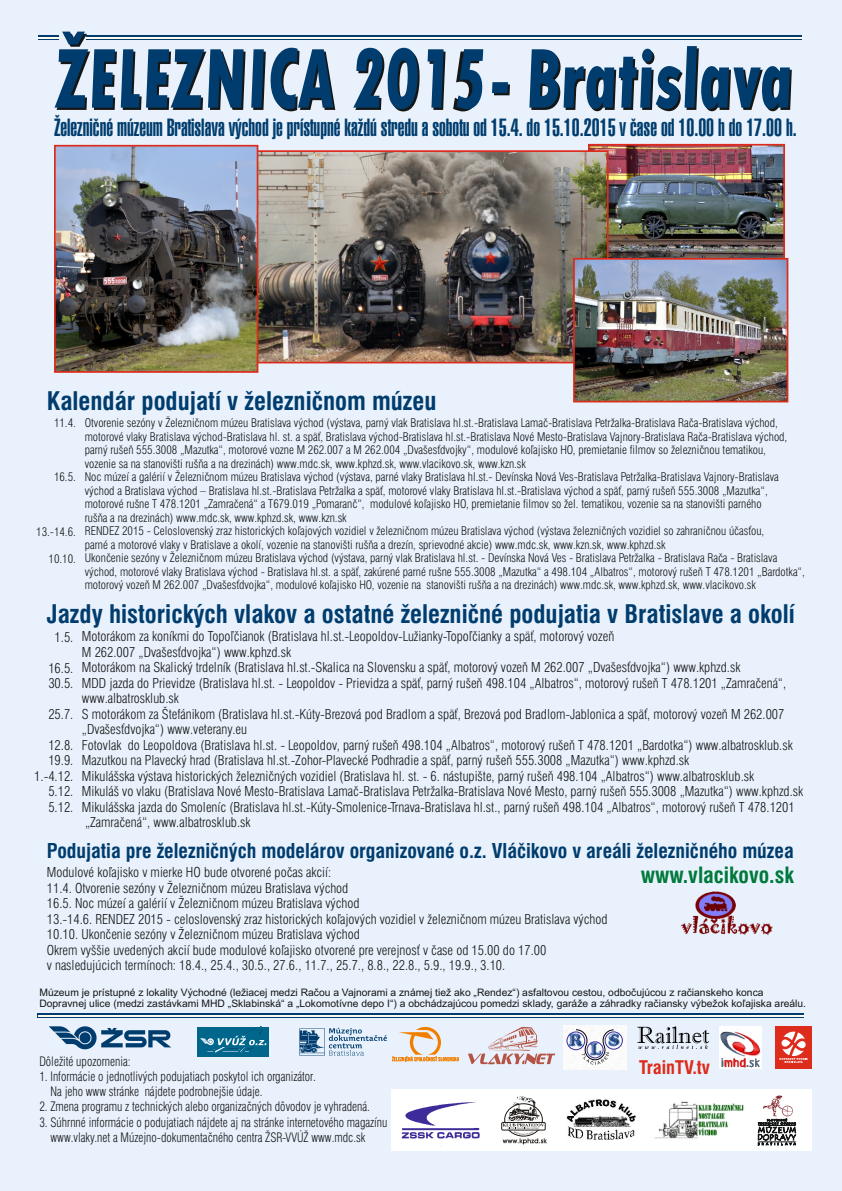
<style>
.page{position:relative;width:842px;height:1191px;background:#e9f2fc}
.page>*{position:absolute;margin:0;border:0;box-sizing:border-box;transform-origin:0 0}
.t1{font:800 condensed 89.4px "Tw Cen";color:#003d6e;scale:.77 1}
.t2{font:700 condensed 25px "Swiss 721 BT";color:#003d6e}
.t3{font:900 extra-condensed 24.2px "Swiss 911 BT";color:#003d6e}
.t4{font:700 condensed 21.9px "Swiss 721 BT";color:#00793b}
.t5{font:700 condensed 19.9px "Swiss 721 BT";color:#003d6e}
.t6{font:700 condensed 18.3px "Swiss 721 BT";color:#dd2b1c}
.t7{font:condensed 13.4px/15.5px "Swiss 721 AT Light";color:#151616}
.t8{font:condensed 12.8px/15.2px "Swiss 721 AT Light";color:#151616;scale:.93 1}
.t9{font:condensed 11.7px/13.5px "Swiss 721 AT Light";color:#151616}
.t10{font:10.3px/10.3px "Arial";color:#151616}
</style>
<div class="page">
<img style="left:591px;top:147px;width:191px;height:111px">
<div style="left:588px;top:144px;width:197px;height:132px;border:2px solid #dd2b1c"></div>
<div style="left:391px;top:1089px;width:420px;height:62px;background:#fff"></div>
<svg style="left:49px;top:1026px;width:122px;height:23px"></svg>
<svg style="left:468px;top:1027px;width:87px;height:37px"></svg>
<div style="left:501px;top:1122px;width:44px;height:8px;border:1px solid #1f1a17"></div>
<svg style="left:503px;top:1096px;width:44px;height:48px"></svg>
<img style="left:566px;top:1099px;width:70px;height:41px">
<img style="left:655px;top:1101px;width:89px;height:38px">
<svg style="left:86px;top:36px;width:716px;height:4px;background:#557c98"></svg>
<hr style="left:86px;top:37px;width:716px;height:1px;background:#fffaed">
<svg style="left:38px;top:36px;width:21px;height:4px"></svg>
<svg style="left:38px;top:37px;width:21px;height:1px"></svg>
<svg style="left:38px;top:1013px;width:766px;height:4px;background:#557c98"></svg>
<hr style="left:38px;top:1015px;width:766px;height:1px;background:#fffaed">
<img style="left:563px;top:1025px;width:63px;height:44px">
<div style="left:566px;top:1031px;width:19px;height:19px;border:1px solid #3c2b99;border-radius:50%"></div>
<div style="left:605px;top:1031px;width:18px;height:18px;border:1px solid #3c2b99;border-radius:50%"></div>
<svg style="left:575px;top:1029px;width:39px;height:35px"></svg>
<img style="left:401px;top:1102px;width:79px;height:37px">
<svg style="left:299px;top:1027px;width:160px;height:34px"></svg>
<img style="left:763px;top:1096px;width:30px;height:21px">
<svg style="left:758px;top:1118px;width:38px;height:27px"></svg>
<div style="left:197px;top:1027px;width:72px;height:29px;background:#00668c"></div>
<svg style="left:200px;top:1028px;width:66px;height:25px"></svg>
<img style="left:680px;top:891px;width:93px;height:44px">
<svg style="left:637px;top:1026px;width:72px;height:23px"></svg>
<div style="left:775px;top:1026px;width:37px;height:42px;background:#dd2b1c"></div>
<svg style="left:779px;top:1031px;width:29px;height:32px"></svg>
<img style="left:720px;top:1026px;width:42px;height:42px">
<img style="left:258px;top:153px;width:348px;height:207px">
<div style="left:242px;top:150px;width:367px;height:213px;border:2px solid #dd2b1c"></div>
<img style="left:576px;top:261px;width:209px;height:138px">
<div style="left:573px;top:258px;width:215px;height:144px;border:2px solid #dd2b1c"></div>
<img style="left:57px;top:148px;width:198px;height:222px">
<div style="left:54px;top:145px;width:204px;height:228px;border:2px solid #dd2b1c"></div>
<h1 class="t1" style="left:54px;top:46px;width:964px">ŽELEZNICA 2015 - Bratislava</h1>
<h3 class="t3" style="left:55px;top:117px;width:744px">Železničné múzeum Bratislava východ je prístupné každú stredu a sobotu od 15.4. do 15.10.2015 v čase od 10.00 h do 17.00 h.</h3>
<h2 class="t2" style="left:47px;top:391px;width:391px">Kalendár podujatí v železničnom múzeu</h2>
<p class="t9" style="left:85px;top:417px;width:722px">Otvorenie sezóny v Železničnom múzeu Bratislava východ (výstava, parný vlak Bratislava hl.st.-Bratislava Lamač-Bratislava Petržalka-Bratislava Rača-Bratislava východ, motorové vlaky Bratislava východ-Bratislava hl. st. a späť, Bratislava východ-Bratislava hl.st.-Bratislava Nové Mesto-Bratislava Vajnory-Bratislava Rača-Bratislava východ, parný rušeň 555.3008 „Mazutka“, motorové vozne M 262.007 a M 262.004 „Dvašesťdvojky“, modulové koľajisko HO, premietanie filmov so železničnou tematikou,<br>vozenie sa na stanovišti rušňa a na drezinách) www.mdc.sk, www.kphzd.sk, www.vlacikovo.sk, www.kzn.sk<br>Noc múzeía galériív Železničnom múzeu Bratislava východ (výstava, parné vlaky Bratislava hl.st.- Devínska Nová Ves-Bratislava Petržalka-Bratislava Vajnory-Bratislava východ a Bratislava východ – Bratislava hl.st.-Bratislava Petržalka a späť, motorové vlaky Bratislava hl.st.-Bratislava východ a späť, parný rušeň 555.3008 „Mazutka“, motorové rušne T 478.1201 „Zamračená“ a T679.019 „Pomaranč“, modulové koľajisko HO, premietanie filmov so žel. tematikou, vozenie sa na stanovišti parného<br>rušňa a na drezinách) www.mdc.sk, www.kphzd.sk, www.kzn.sk<br>RENDEZ 2015 - Celoslovenský zraz historických koľajových vozidiel v železničnom múzeu Bratislava východ (výstava železničných vozidiel so zahraničnou účasťou,<br>parné a motorové vlaky v Bratislave a okolí, vozenie na stanovišti rušňa a drezín, sprievodné akcie) www.mdc.sk, www.kzn.sk, www.kphzd.sk<br>Ukončenie sezóny v Železničnom múzeu Bratislava východ (výstava, parný vlak Bratislava hl.st. - Devínska Nová Ves - Bratislava Petržalka - Bratislava Rača - Bratislava východ, motorové vlaky Bratislava východ - Bratislava hl.st. a späť, zakúrené parné rušne 555.3008 „Mazutka“ a 498.104 „Albatros“, motorový rušeň T 478.1201 „Bardotka“, motorový vozeň M 262.007 „Dvašesťdvojka“, modulové koľajisko HO, vozenie na stanovišti rušňa a na drezinách) www.mdc.sk, www.kphzd.sk, www.vlacikovo.sk</p>
<p class="t9" style="left:54px;top:417px;width:23px">11.4.</p>
<p class="t9" style="left:54px;top:471px;width:23px">16.5.</p>
<p class="t9" style="left:36px;top:526px;width:41px">13.-14.6.</p>
<p class="t9" style="left:49px;top:553px;width:29px">10.10.</p>
<h2 class="t2" style="left:47px;top:604px;width:750px">Jazdy historických vlakov a ostatné železničné podujatia v Bratislave a okolí</h2>
<p class="t7" style="left:82px;top:630px;width:723px">Motorákom za koníkmi do Topoľčianok (Bratislava hl.st.-Leopoldov-Lužianky-Topoľčianky a späť, motorový vozeň<br>M 262.007 „Dvašesťdvojka“) www.kphzd.sk<br>Motorákom na Skalický trdelník (Bratislava hl.st.-Skalica na Slovensku a späť, motorový vozeň M 262.007 „Dvašesťdvojka“) www.kphzd.sk<br>MDD jazda do Prievidze (Bratislava hl.st. - Leopoldov - Prievidza a späť, parný rušeň 498.104 „Albatros“, motorový rušeň T 478.1201 „Zamračená“, www.albatrosklub.sk<br>S motorákom za Štefánikom (Bratislava hl.st.-Kúty-Brezová pod Bradlom a späť, Brezová pod Bradlom-Jablonica a späť, motorový vozeň M 262.007 „Dvašesťdvojka“) www.veterany.eu<br>Fotovlak do Leopoldova (Bratislava hl.st. - Leopoldov, parný rušeň 498.104 „Albatros“, motorový rušeň T 478.1201 „Bardotka“) www.albatrosklub.sk Mazutkou na Plavecký hrad (Bratislava hl.st.-Zohor-Plavecké Podhradie a späť, parný rušeň 555.3008 „Mazutka“) www.kphzd.sk<br>Mikulášska výstava historických železničných vozidiel (Bratislava hl. st. - 6. nástupište, parný rušeň 498.104 „Albatros“) www.albatrosklub.sk<br>Mikuláš vo vlaku (Bratislava Nové Mesto-Bratislava Lamač-Bratislava Petržalka-Bratislava Nové Mesto, parný rušeň 555.3008 „Mazutka“) www.kphzd.sk Mikulášska jazda do Smoleníc (Bratislava hl.st.-Kúty-Smolenice-Trnava-Bratislava hl.st., parný rušeň 498.104 „Albatros“, motorový rušeň T 478.1201 „Zamračená“, www.albatrosklub.sk</p>
<p class="t7" style="left:55px;top:630px;width:20px">1.5.</p>
<p class="t7" style="left:48px;top:661px;width:27px">16.5.<br>30.5.</p>
<p class="t7" style="left:48px;top:707px;width:27px">25.7.</p>
<p class="t7" style="left:34px;top:738px;width:41px;text-align:right">12.8.<br>19.9.<br>1.-4.12.<br>5.12.<br>5.12.</p>
<h3 class="t5" style="left:47px;top:843px;width:748px">Podujatia pre železničných modelárov organizované o.z. Vláčikovo v areáli železničného múzea</h3>
<p class="t7" style="left:47px;top:866px;width:562px">Modulové koľajisko v mierke HO bude otvorené počas akcií:<br>11.4. Otvorenie sezóny v Železničnom múzeu Bratislava východ<br>16.5. Noc múzeía galériív Železničnom múzeu Bratislava východ<br>13.-14.6. RENDEZ 2015 - celoslovenský zraz historických koľajových vozidiel v železničnom múzeu Bratislava východ 10.10. Ukončenie sezóny v Železničnom múzeu Bratislava východ<br>Okrem vyššie uvedených akciíbude modulové koľajisko otvorené pre verejnosťv čase od 15.00 do 17.00<br>v nasledujúcich termínoch: 18.4., 25.4., 30.5., 27.6., 11.7., 25.7., 8.8., 22.8., 5.9., 19.9., 3.10.</p>
<h3 class="t4" style="left:641px;top:866px;width:154px">www.vlacikovo.sk</h3>
<p class="t10" style="left:39px;top:988px;width:768px">Múzeum je prístupné z lokality Východné (ležiacej medzi Račou a Vajnorami a známej tiež ako „Rendez“) asfaltovou cestou, odbočujúcou z račianskeho konca<br>Dopravnej ulice (medzi zastávkami MHD „Sklabinská“ a „Lokomotívne depo I“) a obchádzajúcou pomedzi sklady, garáže a záhradky račiansky výbežok koľajiska areálu.</p>
<p class="t8" style="left:39px;top:1055px;width:100px">Dôležité upozornenia:</p>
<p class="t8" style="left:51px;top:1070px;width:287px;text-indent:-11px">1. Informácie o jednotlivých podujatiach poskytol ich organizátor.<br>Na jeho www stránke nájdete podrobnejšie údaje.</p>
<p class="t8" style="left:39px;top:1100px;width:357px">2. Zmena programu z technických alebo organizačných dôvodov je vyhradená.</p>
<p class="t8" style="left:51px;top:1115px;width:364px;text-indent:-11px">3. Súhrnné informácie o podujatiach nájdete aj na stránke internetového magazínu www.vlaky.net a Múzejno-dokumentačného centra ŽSR-VVÚ Ž www.mdc.sk</p>
<h3 class="t6" style="left:639px;top:1060px;width:72px">TrainTV.tv</h3>
</div>
